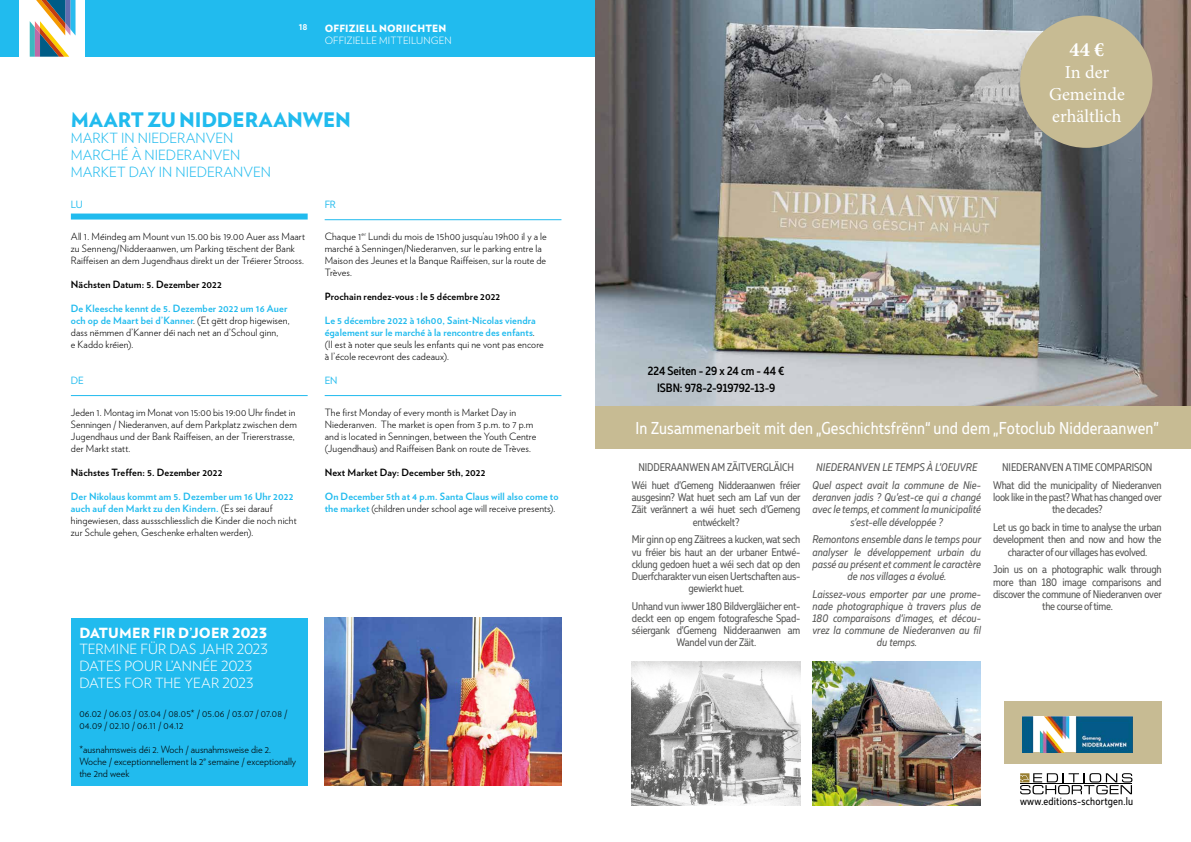
<style>
.page{position:relative;width:1191px;height:842px;background:#fff}
.page>*{position:absolute;margin:0;border:0;box-sizing:border-box;transform-origin:0 0}
.t1{font:700 20.2px "Minion Pro";color:#fff}
.t2{font:900 20px "Verlag";letter-spacing:-.01em;color:#21bbee}
.t3{font:18.2px/22.1px "Minion Pro";color:#fff;text-align:center}
.t4{font:17.2px "Muller Narrow";letter-spacing:.01em;color:#fff}
.t5{font:300 14px/16.8px "Verlag";color:#fff}
.t6{font:300 14px/16.8px "Verlag";letter-spacing:.005em;color:#21bbee}
.t7{font:900 14px "Verlag";letter-spacing:.005em;color:#fff}
.t8{font:500 12.1px/17.2px "Muller Narrow";color:#000;text-align:center}
.t9{font:11.1px/12.1px "Muller Narrow";letter-spacing:-.025em;color:#575756;text-align:center}
.t10{font:italic 11.1px/12.1px "Muller Narrow";color:#575756;text-align:center}
.t11{font:10.8px "Muller Narrow";letter-spacing:.02em;color:#000}
.t12{font:300 10px/12px "Verlag";letter-spacing:.01em;color:#000}
.t13{font:700 10px/12px "Verlag";letter-spacing:.01em;color:#21bbee}
.t14{font:700 10px "Verlag";letter-spacing:.01em;color:#000}
.t15{font:300 10px "Verlag";letter-spacing:.01em;color:#fff}
.t16{font:900 10px "Verlag";letter-spacing:.015em;color:#fff}
.t17{font:10px "Verlag";letter-spacing:-.015em;color:#21bbee}
.t18{font:700 10px "Verlag";color:#fff}
.s1{font-weight:700;color:#21bbee}
.s2{font-weight:300;color:#000}
</style>
<div class="page">
<div style="left:85px;top:0;width:510px;height:57px;background:#21bbee"></div>
<svg style="left:29px;top:0;width:46px;height:57px"></svg>
<div style="left:0;top:0;width:19px;height:57px;background:#21bbee"></div>
<div style="left:71px;top:618px;width:237px;height:167px;background:#21bbee"></div>
<div style="left:71px;top:214px;width:237px;height:6px;background:#21bbee"></div>
<hr style="left:71px;top:395px;width:237px;height:1px;background:#21bbee">
<hr style="left:325px;top:219px;width:236px;height:1px;background:#21bbee">
<hr style="left:325px;top:395px;width:236px;height:1px;background:#21bbee">
<div style="left:1004px;top:701px;width:157px;height:62px;background:#c7bb93"></div>
<img style="left:595px;top:0;width:596px;height:406px">
<img style="left:632px;top:662px;width:168px;height:143px">
<img style="left:812px;top:662px;width:169px;height:143px">
<svg style="left:1020px;top:773px;width:112px;height:21px"></svg>
<img style="left:1022px;top:716px;width:110px;height:36px">
<div style="left:1020px;top:16px;width:132px;height:132px;background:#c7bb93;border-radius:50%"></div>
<div style="left:595px;top:406px;width:596px;height:43px;background:#c7bb93"></div>
<img style="left:325px;top:617px;width:236px;height:168px">
<p class="t18" style="left:299px;top:18px;width:10px">18</p>
<p class="t16" style="left:325px;top:20px;width:123px">OFFIZIELL NORIICHTEN</p>
<p class="t15" style="left:325px;top:33px;width:128px">OFFIZIELLE MITTEILUNGEN</p>
<h2 class="t2" style="left:71px;top:103px;width:282px">MAART ZU NIDDERAANWEN</h2>
<h3 class="t6" style="left:71px;top:129px;width:201px">MARKT IN NIEDERANVEN<br>MARCHÉ À NIEDERANVEN<br>MARKET DAY IN NIEDERANVEN</h3>
<p class="t17" style="left:71px;top:197px;width:13px">LU</p>
<p class="t12" style="left:71px;top:230px;width:236px">All 1. Méindeg am Mount vun 15.00 bis 19.00 Auer ass Maart zu Senneng/Nidderaanwen, um Parking tëschent der Bank<br>Raiffeisen an dem Jugendhaus direkt un der Tréierer Strooss.</p>
<p class="t14" style="left:71px;top:276px;width:152px">Nächsten Datum: 5. Dezember 2022</p>
<p class="t12" style="left:71px;top:302px;width:220px"><span class="s1">De Kleesche kennt de 5. Dezember 2022 um 16 Auer och op de Maart bei d’Kanner</span>. (Et gëtt drop higewisen, dass nëmmen d’Kanner déi nach net an d’Schoul ginn,<br>e Kaddo kréien).</p>
<p class="t17" style="left:71px;top:373px;width:15px">DE</p>
<p class="t12" style="left:71px;top:405px;width:227px">Jeden 1. Montag im Monat von 15:00 bis 19:00 Uhr findet in Senningen / Niederanven, auf dem Parkplatz zwischen dem Jugendhaus und der Bank Raiffeisen, an der Triererstrasse, der Markt statt.</p>
<p class="t14" style="left:71px;top:464px;width:153px">Nächstes Treffen: 5. Dezember 2022</p>
<p class="t12" style="left:71px;top:489px;width:227px"><span class="s1">Der Nikolaus kommt am 5. Dezember um 16 Uhr 2022 auch auf den Markt zu den Kindern.</span> (Es sei darauf hingewiesen, dass aussschliesslich die Kinder die noch nicht zur Schule gehen, Geschenke erhalten werden).</p>
<p class="t17" style="left:325px;top:197px;width:13px">FR</p>
<p class="t12" style="left:325px;top:230px;width:224px">Chaque 1<sup>er</sup> Lundi du mois de 15h00 jusqu’au 19h00 il y a le marché à Senningen/Niederanven, sur le parking entre la Maison des Jeunes et la Banque Raiffeisen, sur la route de Trèves.</p>
<p class="t14" style="left:325px;top:288px;width:177px">Prochain rendez-vous : le 5 décembre 2022</p>
<p class="t13" style="left:325px;top:314px;width:221px">Le 5 décembre 2022 à 16h00, Saint-Nicolas viendra également sur le marché à la rencontre des enfants<span class="s2">. (Il est à noter que seuls les enfants qui ne vont pas encore à l’école recevront des cadeaux).</span></p>
<p class="t17" style="left:325px;top:373px;width:14px">EN</p>
<p class="t12" style="left:325px;top:405px;width:213px">The first Monday of every month is Market Day in Niederanven. The market is open from 3 p.m. to 7 p.m and is located in Senningen, between the Youth Centre (Jugendhaus) and Raiffeisen Bank on route de Trèves.</p>
<p class="t14" style="left:325px;top:464px;width:162px">Next Market Day: December 5th, 2022</p>
<p class="t13" style="left:325px;top:489px;width:235px">On December 5th at 4 p.m. Santa Claus will also come to the market <span class="s2">(children under school age will receive presents).</span></p>
<h3 class="t7" style="left:79px;top:621px;width:189px">DATUMER FIR D’JOER 2023</h3>
<h3 class="t5" style="left:79px;top:640px;width:190px">TERMINE FÜR DAS JAHR 2023<br>DATES POUR L’ANNÉE 2023<br>DATES FOR THE YEAR 2023</h3>
<p class="t12" style="left:79px;top:707px;width:209px">06.02 / 06.03 / 03.04 / 08.05* / 05.06 / 03.07 / 07.08 /<br>04.09 / 02.10 / 06.11 / 04.12</p>
<p class="t12" style="left:79px;top:743px;width:218px">*ausnahmsweis déi 2. Woch / ausnahmsweise die 2.<br>Woche / exceptionnellement la 2<sup>e</sup> semaine / exceptionally the 2nd week</p>
<p class="t8" style="left:648px;top:362px;width:138px">224 Seiten - 29 x 24 cm - 44 €<br>ISBN: 978-2-919792-13-9</p>
<h1 class="t1" style="left:1069px;top:35px;width:36px">44 €</h1>
<h3 class="t3" style="left:1049px;top:61px;width:77px">In der<br>Gemeinde erhältlich</h3>
<h3 class="t4" style="left:635px;top:417px;width:525px">In Zusammenarbeit mit den „Geschichtsfrënn“ und dem „Fotoclub Nidderaanwen”</h3>
<p class="t9" style="left:632px;top:458px;width:170px;line-height:17.9px">NIDDERAANWEN AM ZÄITVERGLÄICH<br>Wéi huet d’Gemeng Nidderaanwen fréier</p>
<p class="t9" style="left:632px;top:491px;width:170px">ausgesinn? Wat huet sech am Laf vun der<br>Zäit verännert a wéi huet sech d’Gemeng entwéckelt?</p>
<p class="t9" style="left:632px;top:533px;width:170px">Mir ginn op eng Zäitrees a kucken, wat sech vu fréier bis haut an der urbaner Entwé&shy;cklung gedoen huet a wéi sech dat op den Duerfcharakter vun eisen Uertschaften aus&shy;gewierkt huet.</p>
<p class="t9" style="left:632px;top:600px;width:170px">Unhand vun iwwer 180 Bildvergläicher ent&shy;deckt een op engem fotografesche Spad&shy;séiergank d’Gemeng Nidderaanwen am Wandel vun der Zäit.</p>
<p class="t10" style="left:812px;top:458px;width:170px;line-height:17.9px">NIEDERANVEN LE TEMPS À L’OEUVRE<br>Quel aspect avait la commune de Nie-</p>
<p class="t10" style="left:812px;top:491px;width:170px">deranven jadis ? Qu’est-ce qui a changé avec le temps, et comment la municipalité s’est-elle développée ?</p>
<p class="t10" style="left:812px;top:533px;width:170px">Remontons ensemble dans le temps pour analyser le développement urbain du passé au présent et comment le caractère de nos villages a évolué.</p>
<p class="t10" style="left:812px;top:588px;width:170px">Laissez-vous emporter par une prome&shy;nade photographique à travers plus de<br>180 comparaisons d‘images, et décou&shy;vrez la commune de Niederanven au fil du temps.</p>
<p class="t9" style="left:993px;top:458px;width:170px;line-height:17.9px">NIEDERANVEN A TIME COMPARISON<br>What did the municipality of Niederanven</p>
<p class="t9" style="left:993px;top:491px;width:170px">look like in the past? What has changed over the decades?</p>
<p class="t9" style="left:993px;top:521px;width:170px">Let us go back in time to analyse the urban development then and now and how the character of our villages has evolved.</p>
<p class="t9" style="left:993px;top:563px;width:170px">Join us on a photographic walk through more than 180 image comparisons and discover the commune of Niederanven over the course of time.</p>
<p class="t11" style="left:1020px;top:794px;width:114px">www.editions-schortgen.lu</p>
</div>
